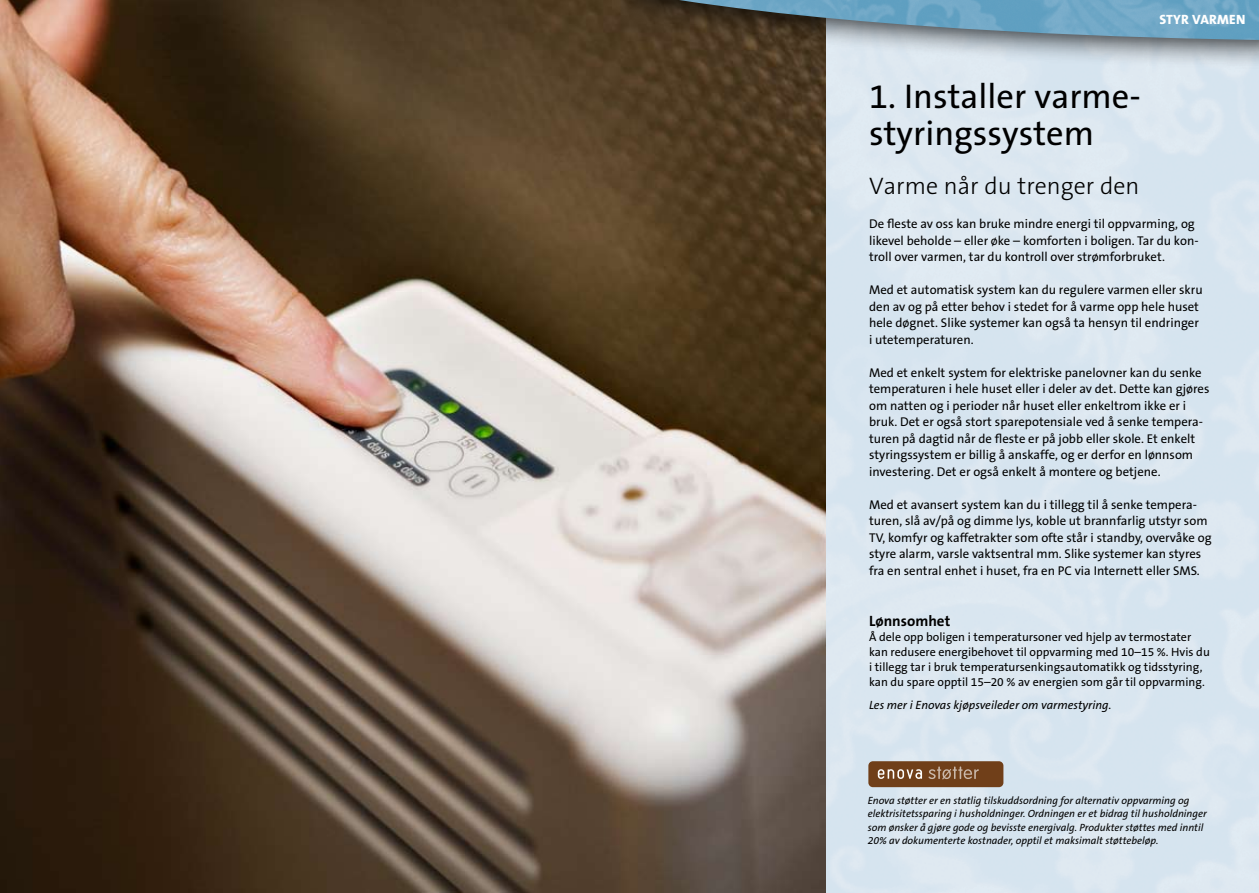
<style>
.page{position:relative;width:1259px;height:893px;background:#fff}
.page>*{position:absolute;margin:0;border:0;box-sizing:border-box;transform-origin:0 0}
.t1{font:34.5px/37.5px "The Sans B5 Plain";color:#000}
.t2{font:300 24px "The Sans B3";color:#000}
.t3{font:700 15px "The Sans B7";color:#000}
.t4{font:800 13.5px "The Sans B8";letter-spacing:.02em;color:#fff}
.t5{font:12.75px/16.5px "The Sans B5 Plain";color:#000}
.t6{font:12px/15px "The Sans B5 Plain";color:#000}
.t7{font:italic 12px "The Sans B5 Plain";color:#000}
.t8{font:italic 10.5px/13.5px "The Sans B5 Plain";color:#000}
</style>
<div class="page">
<div style="left:825px;top:68px;width:434px;height:825px;background:#d9e6f0"></div>
<img style="left:0;top:0;width:825px;height:893px">
<div style="left:609px;top:0;width:650px;height:68px;background:#000;opacity:.75"></div>
<img style="left:679px;top:0;width:580px;height:40px">
<div style="left:868px;top:761px;width:135px;height:26px;background:#703f19;border-radius:5px"></div>
<svg style="left:878px;top:769px;width:44px;height:10px"></svg>
<svg style="left:928px;top:766px;width:51px;height:13px"></svg>
<p class="t4" style="left:1159px;top:12px;width:88px">STYR VARMEN</p>
<h1 class="t1" style="left:869px;top:79px;width:273px">1. Installer varme&shy;styringssystem</h1>
<h2 class="t2" style="left:869px;top:173px;width:272px">Varme når du trenger den</h2>
<p class="t5" style="left:869px;top:216px;width:331px">De fleste av oss kan bruke mindre energi til oppvarming, og likevel beholde – eller øke – komforten i boligen. Tar du kon&shy;troll over varmen, tar du kontroll over strømforbruket.</p>
<p class="t5" style="left:869px;top:282px;width:335px">Med et automatisk system kan du regulere varmen eller skru den av og på etter behov i stedet for å varme opp hele huset hele døgnet. Slike systemer kan også ta hensyn til endringer i utetemperaturen.</p>
<p class="t5" style="left:869px;top:365px;width:342px">Med et enkelt system for elektriske panelovner kan du senke temperaturen i hele huset eller i deler av det. Dette kan gjøres om natten og i perioder når huset eller enkeltrom ikke er i bruk. Det er også stort sparepotensiale ved å senke tempera&shy;turen på dagtid når de fleste er på jobb eller skole. Et enkelt styringssystem er billig å anskaffe, og er derfor en lønnsom investering. Det er også enkelt å montere og betjene.</p>
<p class="t5" style="left:869px;top:497px;width:344px">Med et avansert system kan du i tillegg til å senke tempera&shy;turen, slå av/på og dimme lys, koble ut brannfarlig utstyr som TV, komfyr og kaffetrakter som ofte står i standby, overvåke og styre alarm, varsle vaktsentral mm. Slike systemer kan styres fra en sentral enhet i huset, fra en PC via Internett eller SMS.</p>
<p class="t3" style="left:869px;top:613px;width:83px">Lønnsomhet</p>
<p class="t6" style="left:869px;top:630px;width:342px">Å dele opp boligen i temperatursoner ved hjelp av termostater kan redusere energibehovet til oppvarming med 10–15 %. Hvis du i tillegg tar i bruk temperatursenkingsautomatikk og tidsstyring, kan du spare opptil 15–20 % av energien som går til oppvarming.</p>
<p class="t7" style="left:869px;top:699px;width:244px">Les mer i Enovas kjøpsveileder om varmestyring.</p>
<p class="t8" style="left:867px;top:794px;width:340px">Enova støtter er en statlig tilskuddsordning for alternativ oppvarming og elektrisitetssparing i husholdninger. Ordningen er et bidrag til husholdninger som ønsker å gjøre gode og bevisste energivalg. Produkter støttes med inntil 20% av dokumenterte kostnader, opptil et maksimalt støttebeløp.</p>
</div>
